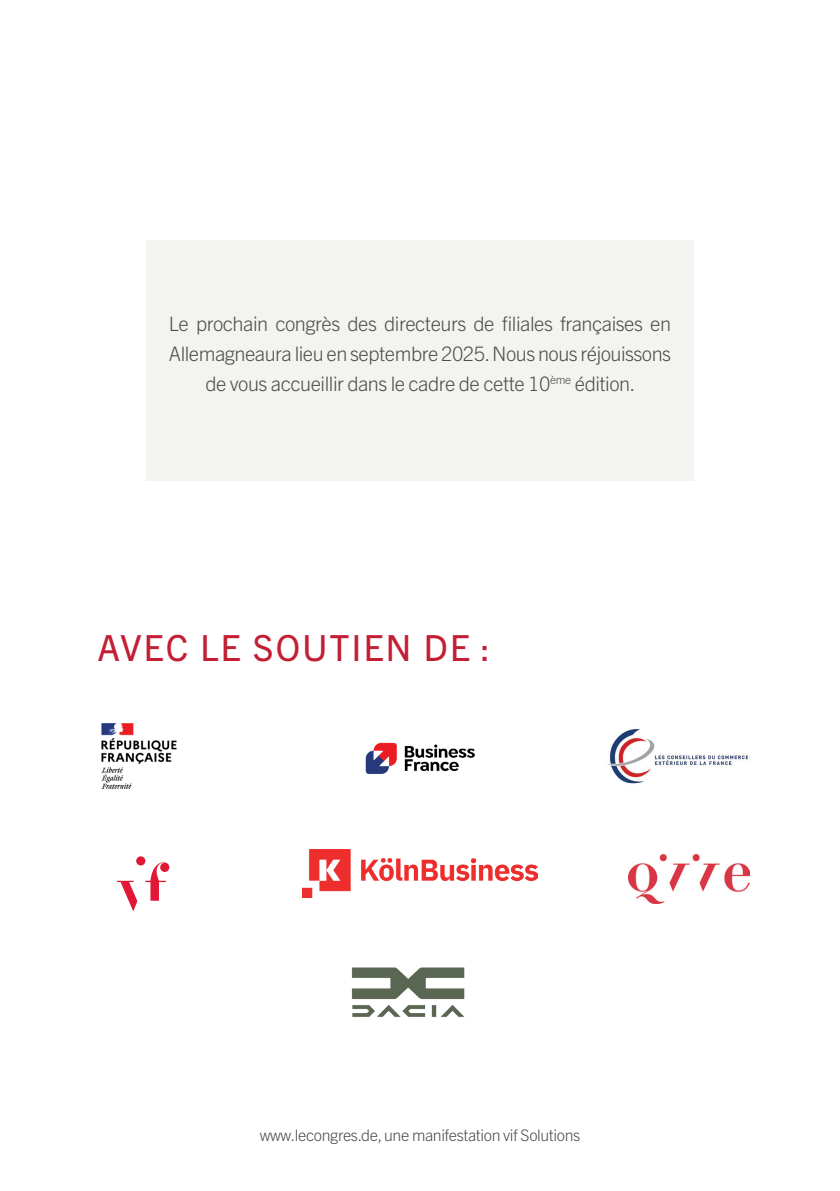
<style>
.page{position:relative;width:840px;height:1191px;background:#fff}
.page>*{position:absolute;margin:0;border:0;box-sizing:border-box;transform-origin:0 0}
.t1{font:36px "Trade Gothic Next LT Pro";letter-spacing:.05em;color:#c21f34}
.t2{font:300 20px/30px "Trade Gothic Next LT Pro";letter-spacing:-.025em;color:#4b4c4d;text-align:center}
.t3{font:300 16px "Trade Gothic Next LT Pro";letter-spacing:-.025em;color:#4b4c4d}
</style>
<div class="page">
<img style="left:365px;top:742px;width:110px;height:32px">
<img style="left:101px;top:723px;width:76px;height:66px">
<img style="left:608px;top:729px;width:140px;height:55px">
<img style="left:302px;top:849px;width:235px;height:48px">
<img style="left:628px;top:854px;width:120px;height:49px">
<svg style="left:117px;top:856px;width:52px;height:55px"></svg>
<img style="left:351px;top:967px;width:114px;height:50px">
<div style="left:146px;top:241px;width:547px;height:240px;background:#f3f3ef"></div>
<p class="t2" style="left:169px;top:307px;width:503px">Le prochain congrès des directeurs de filiales françaises en<br>Allemagneaura lieu en septembre 2025. Nous nous réjouissons de vous accueillir dans le cadre de cette 10<sup>ème</sup> édition.</p>
<h1 class="t1" style="left:97px;top:623px;width:394px">AVEC LE SOUTIEN DE :</h1>
<p class="t3" style="left:259px;top:1124px;width:322px">www.lecongres.de, une manifestation vif Solutions</p>
</div>
